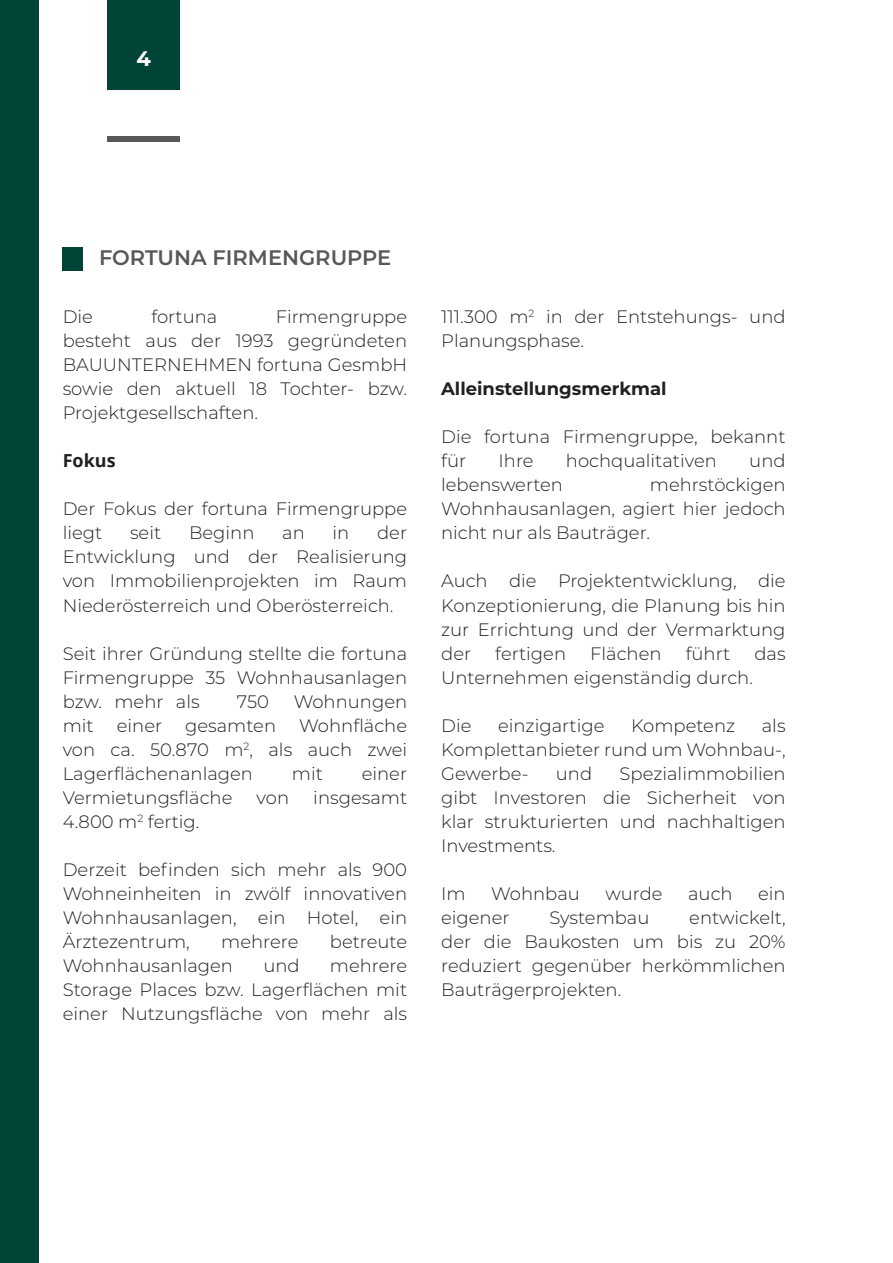
<style>
.page{position:relative;width:893px;height:1263px;background:#fff}
.page>*{position:absolute;margin:0;border:0;box-sizing:border-box;transform-origin:0 0}
.Paragraph_Italic{font:600 21px "Montserrat";color:#57585a}
.t1{font:700 21px "Montserrat";color:#fff}
.Paragraph_Text{font:300 18px/24px "Montserrat";color:#231f20;text-align:justify}
.Paragraph_Text-2{font:700 18px "Montserrat";color:#231f20}
.Paragraph_Text-3{font:700 18px "Open Sans";color:#231f20}
</style>
<div class="page">
<div style="left:107px;top:0;width:73px;height:90px;background:#004438"></div>
<div style="left:0;top:0;width:38px;height:1263px;background:#004438"></div>
<div style="left:63px;top:247px;width:20px;height:23px;background:#004438"></div>
<div style="left:107px;top:136px;width:73px;height:5px;background:#57585a"></div>
<p class="t1" style="left:136px;top:44px;width:16px">4</p>
<p class="Paragraph_Italic" style="left:99px;top:243px;width:294px">FORTUNA FIRMENGRUPPE</p>
<p class="Paragraph_Text" style="left:63px;top:304px;width:32px">Die</p>
<p class="Paragraph_Text" style="left:151px;top:304px;width:68px">fortuna</p>
<p class="Paragraph_Text" style="left:63px;top:304px;width:346px;text-indent:213px">Firmengruppe besteht aus der 1993 gegründeten BAUUNTERNEHMEN fortuna GesmbH sowie den aktuell 18 Tochter- bzw.<br>Projektgesellschaften.</p>
<p class="Paragraph_Text-3" style="left:63px;top:448px;width:54px">Fokus</p>
<p class="Paragraph_Text" style="left:63px;top:496px;width:346px">Der Fokus der fortuna Firmengruppe liegt</p>
<p class="Paragraph_Text" style="left:63px;top:520px;width:346px;text-indent:314px">der Entwicklung und der Realisierung von Immobilienprojekten im Raum Niederösterreich und Oberösterreich.</p>
<p class="Paragraph_Text" style="left:63px;top:640px;width:346px">Seit ihrer Gründung stellte die fortuna Firmengruppe 35 Wohnhausanlagen bzw. mehr als</p>
<p class="Paragraph_Text" style="left:130px;top:520px;width:33px">seit</p>
<p class="Paragraph_Text" style="left:189px;top:520px;width:67px">Beginn</p>
<p class="Paragraph_Text" style="left:282px;top:520px;width:24px">an</p>
<p class="Paragraph_Text" style="left:333px;top:520px;width:18px">in</p>
<p class="Paragraph_Text" style="left:237px;top:688px;width:34px">750</p>
<p class="Paragraph_Text" style="left:294px;top:688px;width:115px">Wohnungen</p>
<p class="Paragraph_Text" style="left:63px;top:712px;width:346px;text-indent:236px">Wohnfläche von ca. 50.870 m<sup>2</sup>, als auch zwei Lagerflächenanlagen</p>
<p class="Paragraph_Text" style="left:63px;top:712px;width:33px">mit</p>
<p class="Paragraph_Text" style="left:117px;top:712px;width:47px">einer</p>
<p class="Paragraph_Text" style="left:185px;top:712px;width:92px">gesamten</p>
<p class="Paragraph_Text" style="left:292px;top:760px;width:33px">mit</p>
<p class="Paragraph_Text" style="left:362px;top:760px;width:47px">einer</p>
<p class="Paragraph_Text" style="left:63px;top:784px;width:171px">Vermietungsfläche</p>
<p class="Paragraph_Text" style="left:257px;top:784px;width:34px">von</p>
<p class="Paragraph_Text" style="left:313px;top:784px;width:95px">insgesamt</p>
<p class="Paragraph_Text" style="left:63px;top:808px;width:138px">4.800 m<sup>2</sup> fertig.</p>
<p class="Paragraph_Text" style="left:63px;top:856px;width:346px">Derzeit befinden sich mehr als 900<br>Wohneinheiten in zwölf innovativen Wohnhausanlagen, ein Hotel, ein Ärztezentrum,</p>
<p class="Paragraph_Text" style="left:221px;top:928px;width:79px">mehrere</p>
<p class="Paragraph_Text" style="left:330px;top:928px;width:79px">betreute</p>
<p class="Paragraph_Text" style="left:63px;top:952px;width:172px">Wohnhausanlagen</p>
<p class="Paragraph_Text" style="left:263px;top:952px;width:38px">und</p>
<p class="Paragraph_Text" style="left:63px;top:952px;width:346px;text-indent:267px">mehrere Storage Places bzw. Lagerflächen mit einer Nutzungsfläche von mehr als</p>
<p class="Paragraph_Text" style="left:441px;top:304px;width:346px">111.300 m<sup>2</sup> in der Entstehungs- und<br>Planungsphase.</p>
<p class="Paragraph_Text-2" style="left:441px;top:376px;width:227px">Alleinstellungsmerkmal</p>
<p class="Paragraph_Text" style="left:441px;top:424px;width:346px">Die fortuna Firmengruppe, bekannt für</p>
<p class="Paragraph_Text" style="left:499px;top:448px;width:37px">Ihre</p>
<p class="Paragraph_Text" style="left:566px;top:448px;width:152px">hochqualitativen</p>
<p class="Paragraph_Text" style="left:749px;top:448px;width:38px">und</p>
<p class="Paragraph_Text" style="left:441px;top:472px;width:123px">lebenswerten</p>
<p class="Paragraph_Text" style="left:441px;top:472px;width:346px;text-indent:209px">mehrstöckigen Wohnhausanlagen, agiert hier jedoch nicht nur als Bauträger.</p>
<p class="Paragraph_Text" style="left:441px;top:568px;width:346px">Auch die Projektentwicklung, die Konzeptionierung, die Planung bis hin zur Errichtung und der Vermarktung der</p>
<p class="Paragraph_Text" style="left:495px;top:640px;width:72px">fertigen</p>
<p class="Paragraph_Text" style="left:590px;top:640px;width:73px">Flächen</p>
<p class="Paragraph_Text" style="left:686px;top:640px;width:46px">führt</p>
<p class="Paragraph_Text" style="left:754px;top:640px;width:33px">das</p>
<p class="Paragraph_Text" style="left:441px;top:664px;width:313px">Unternehmen eigenständig durch.</p>
<p class="Paragraph_Text" style="left:441px;top:712px;width:32px">Die</p>
<p class="Paragraph_Text" style="left:498px;top:712px;width:108px">einzigartige</p>
<p class="Paragraph_Text" style="left:631px;top:712px;width:106px">Kompetenz</p>
<p class="Paragraph_Text" style="left:441px;top:712px;width:346px;text-indent:321px">als Komplettanbieter rund um Wohnbau-, Gewerbe-</p>
<p class="Paragraph_Text" style="left:441px;top:760px;width:346px;text-indent:178px">Spezialimmobilien gibt Investoren die Sicherheit von klar strukturierten und nachhaltigen Investments.</p>
<p class="Paragraph_Text" style="left:441px;top:880px;width:26px">Im</p>
<p class="Paragraph_Text" style="left:491px;top:880px;width:90px">Wohnbau</p>
<p class="Paragraph_Text" style="left:605px;top:880px;width:59px">wurde</p>
<p class="Paragraph_Text" style="left:688px;top:880px;width:46px">auch</p>
<p class="Paragraph_Text" style="left:758px;top:880px;width:29px">ein</p>
<p class="Paragraph_Text" style="left:441px;top:904px;width:70px">eigener</p>
<p class="Paragraph_Text" style="left:549px;top:904px;width:102px">Systembau</p>
<p class="Paragraph_Text" style="left:556px;top:760px;width:38px">und</p>
<p class="Paragraph_Text" style="left:441px;top:904px;width:346px;text-indent:248px">entwickelt, der die Baukosten um bis zu 20% reduziert gegenüber herkömmlichen Bauträgerprojekten.</p>
</div>
